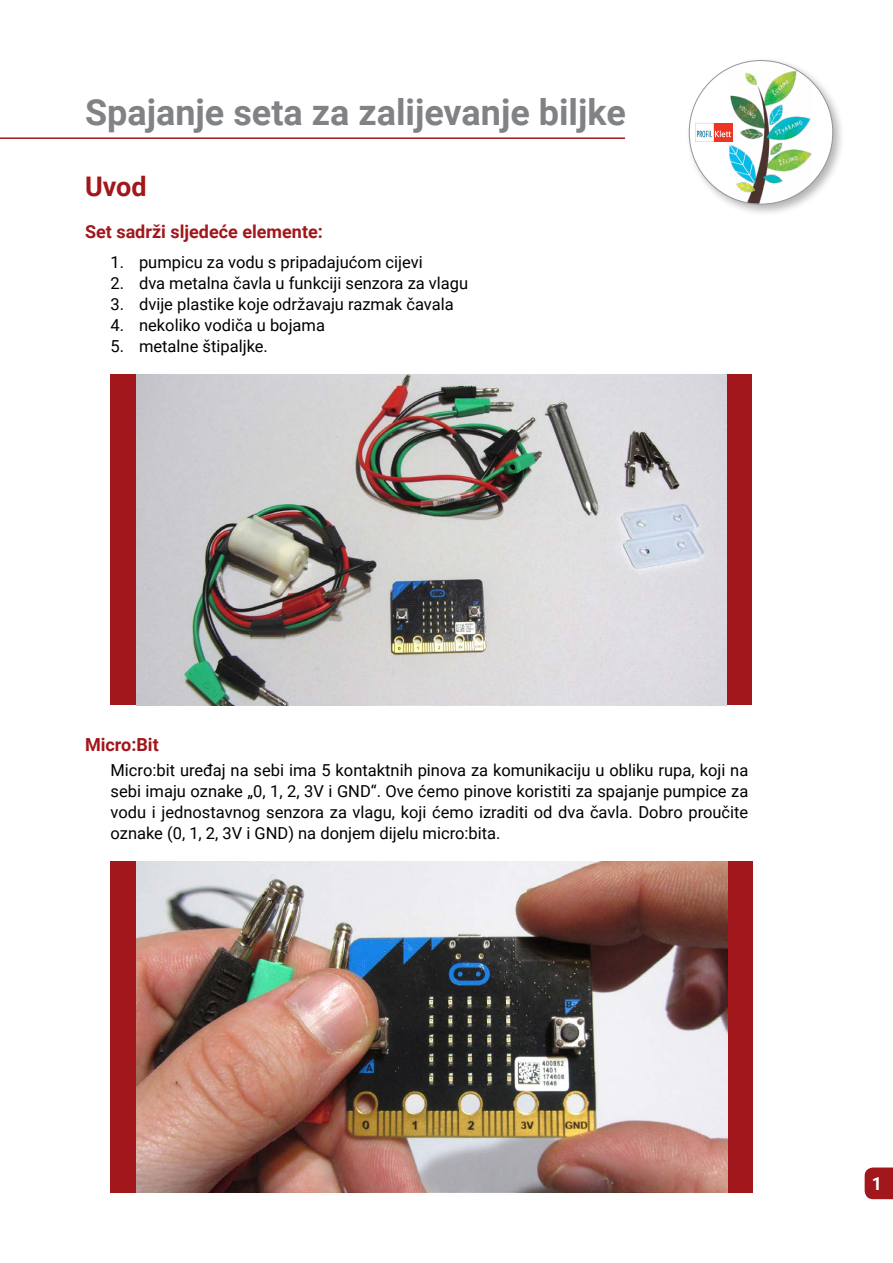
<style>
.page{position:relative;width:893px;height:1263px;background:#fff}
.page>*{position:absolute;margin:0;border:0;box-sizing:border-box;transform-origin:0 0}
.t1{font:700 36px "Roboto";color:#808285}
.t2{font:700 27px "Roboto";color:#a1171b}
.t3{font:700 18px "Roboto";color:#a1171b}
.t4{font:700 18px "Roboto";color:#fff}
.t5{font:16.5px/21px "Roboto";color:#000;text-align:justify}
</style>
<div class="page">
<div style="left:111px;top:374px;width:641px;height:331px;background:#a1171b"></div>
<div style="left:111px;top:861px;width:642px;height:331px;background:#a1171b"></div>
<hr style="left:0;top:137px;width:625px;height:2px;background:#a1171b">
<img style="left:136px;top:374px;width:591px;height:331px">
<img style="left:136px;top:861px;width:592px;height:332px">
<svg style="left:865px;top:1167px;width:28px;height:32px"></svg>
<div style="left:685px;top:57px;width:160px;height:159px;background:#000;opacity:.3"></div>
<div style="left:689px;top:61px;width:144px;height:143px;background:#fff;border-radius:50%"></div>
<img style="left:728px;top:69px;width:84px;height:135px">
<div style="left:714px;top:123px;width:18px;height:19px;background:#ee3524"></div>
<svg style="left:695px;top:123px;width:36px;height:19px"></svg>
<h1 class="t1" style="left:85px;top:87px;width:542px">Spajanje seta za zalijevanje biljke</h1>
<h2 class="t2" style="left:85px;top:168px;width:63px">Uvod</h2>
<p class="t3" style="left:85px;top:219px;width:239px">Set sadrži sljedeće elemente:</p>
<p class="t5" style="left:111px;top:251px;width:314px">1. pumpicu za vodu s pripadajućom cijevi</p>
<p class="t5" style="left:111px;top:272px;width:359px">2. dva metalna čavla u funkciji senzora za vlagu</p>
<p class="t5" style="left:111px;top:293px;width:345px">3. dvije plastike koje održavaju razmak čavala</p>
<p class="t5" style="left:111px;top:314px;width:216px">4. nekoliko vodiča u bojama</p>
<p class="t5" style="left:111px;top:335px;width:159px">5. metalne štipaljke.</p>
<p class="t3" style="left:85px;top:732px;width:75px">Micro:Bit</p>
<p class="t5" style="left:111px;top:759px;width:639px">Micro:bit uređaj na sebi ima 5 kontaktnih pinova za komunikaciju u obliku rupa, koji na sebi imaju oznake „0, 1, 2, 3V i GND“. Ove ćemo pinove koristiti za spajanje pumpice za vodu i jednostavnog senzora za vlagu, koji ćemo izraditi od dva čavla. Dobro proučite oznake (0, 1, 2, 3V i GND) na donjem dijelu micro:bita.</p>
<p class="t4" style="left:872px;top:1170px;width:12px">1</p>
</div>
